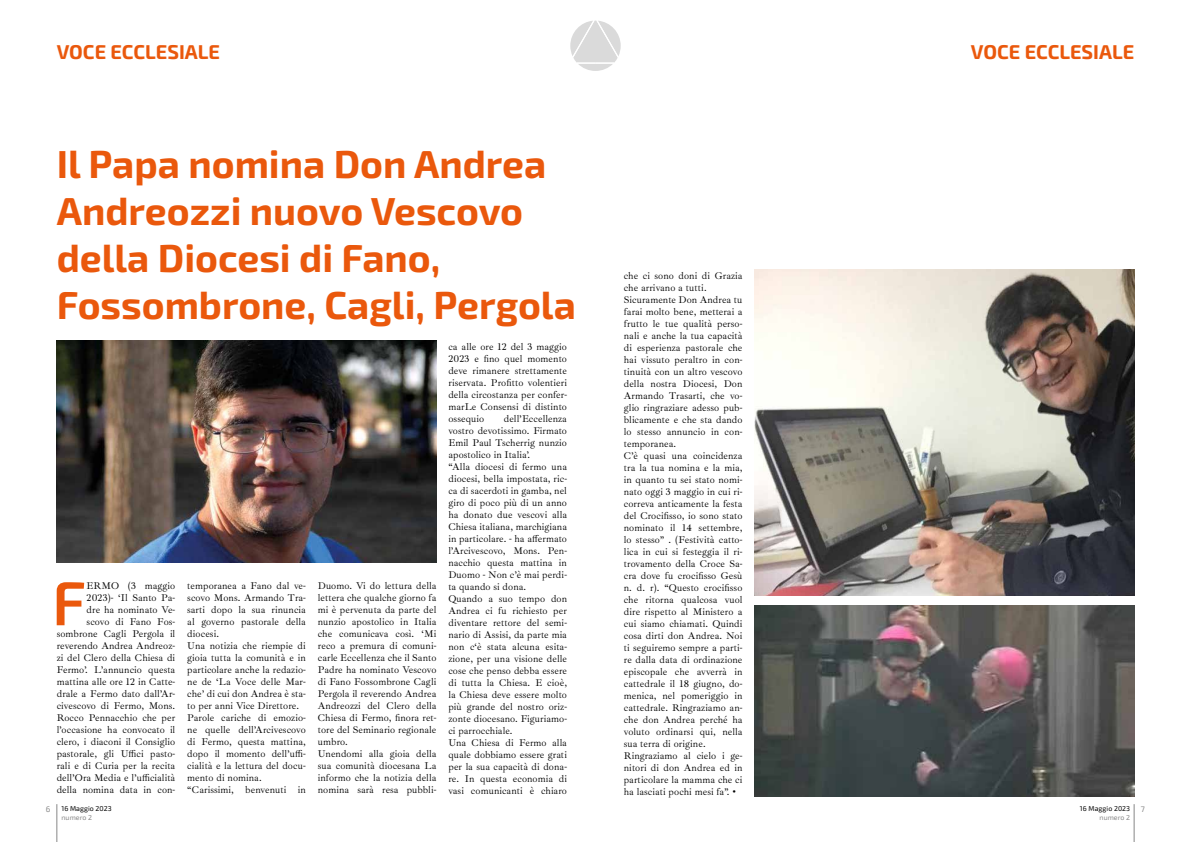
<style>
.page{position:relative;width:1191px;height:842px;background:#fff}
.page>*{position:absolute;margin:0;border:0;box-sizing:border-box;transform-origin:0 0}
.t1{font:600 62.2px "Exo 2.0";color:#ea580c}
.t2{font:700 39px/46.8px "Exo 2.0";color:#ea580c}
.t3{font:700 20px "Exo 2.0";color:#ea580c}
.t4{font:10px/12px "Ibarra Real Nova";letter-spacing:.01em;color:#000}
.t5{font:8px "Exo 2.0";color:#878787}
.t6{font:7px "Exo 2.0";letter-spacing:.01em;color:#000}
.t7{font:7px "Exo 2.0";letter-spacing:.01em;color:#878787}
</style>
<div class="page">
<svg style="left:570px;top:21px;width:50px;height:50px"></svg>
<hr style="left:57px;top:804px;width:1px;height:38px;background:#878787">
<hr style="left:1134px;top:804px;width:1px;height:38px;background:#878787">
<img style="left:57px;top:340px;width:380px;height:223px">
<img style="left:754px;top:269px;width:380px;height:326px">
<img style="left:754px;top:605px;width:380px;height:192px">
<h3 class="t3" style="left:57px;top:40px;width:165px">VOCE ECCLESIALE</h3>
<h3 class="t3" style="left:971px;top:40px;width:165px">VOCE ECCLESIALE</h3>
<h2 class="t2" style="left:57px;top:142px;width:520px">Il Papa nomina Don Andrea<br>Andreozzi nuovo Vescovo della Diocesi di Fano,<br>Fossombrone, Cagli, Pergola</h2>
<p class="t4" style="left:57px;top:580px;width:120px;text-align:right">ERMO (3 maggio<br>2023)- ‘Il Santo Pa-<br>dre ha nominato Ve-<br>scovo di Fano Fos&shy;sombrone Cagli Pergola il reverendo Andrea Andreoz&shy;zi del Clero della Chiesa di<br>Fermo’. L’annuncio questa mattina alle ore 12 in Catte&shy;drale a Fermo dato dall’Ar&shy;civescovo di Fermo, Mons.<br>Rocco Pennacchio che per l’occasione ha convocato il clero, i diaconi il Consiglio pastorale, gli Uffici pasto&shy;rali e di Curia per la recita dell’Ora Media e l’ufficialità della nomina data in con-</p>
<p class="t4" style="left:187px;top:580px;width:120px">temporanea a Fano dal ve&shy;scovo Mons. Armando Tra&shy;sarti dopo la sua rinuncia al governo pastorale della diocesi.<br>Una notizia che riempie di gioia tutta la comunità e in particolare anche la redazio&shy;ne de ‘La Voce delle Mar&shy;che’ di cui don Andrea è sta&shy;to per anni Vice Direttore.<br>Parole cariche di emozio&shy;ne quelle dell’Arcivescovo di Fermo, questa mattina, dopo il momento dell’uffi&shy;cialità e la lettura del docu&shy;mento di nomina. “Carissimi, benvenuti in</p>
<p class="t4" style="left:318px;top:580px;width:120px">Duomo. Vi do lettura della lettera che qualche giorno fa mi è pervenuta da parte del nunzio apostolico in Italia che comunicava così. ‘Mi reco a premura di comuni&shy;carle Eccellenza che il Santo<br>Padre ha nominato Vescovo di Fano Fossombrone Cagli<br>Pergola il reverendo Andrea<br>Andreozzi del Clero della<br>Chiesa di Fermo, finora ret&shy;tore del Seminario regionale umbro.<br>Unendomi alla gioia della sua comunità diocesana La informo che la notizia della nomina sarà resa pubbli-</p>
<h1 class="t1" style="left:52px;top:566px;width:35px">F</h1>
<p class="t4" style="left:448px;top:341px;width:120px;text-align:justify">ca alle ore 12 del 3 maggio 2023 e fino quel momento deve rimanere strettamente riservata. Profitto volentieri della circostanza per confer&shy;marLe Consensi di distinto ossequio</p>
<p class="t4" style="left:448px;top:413px;width:120px;text-indent:55px">dell’Eccellenza vostro devotissimo. Firmato<br>Emil Paul Tscherrig nunzio apostolico in Italia’.<br>“Alla diocesi di fermo una diocesi, bella impostata, ric&shy;ca di sacerdoti in gamba, nel giro di poco più di un anno ha donato due vescovi alla<br>Chiesa italiana, marchigiana in particolare. - ha affermato l’Arcivescovo, Mons. Pen&shy;nacchio questa mattina in<br>Duomo - Non c’è mai perdi&shy;ta quando si dona.<br>Quando a suo tempo don<br>Andrea ci fu richiesto per diventare rettore del semi&shy;nario di Assisi, da parte mia non c‘è stata alcuna esita&shy;zione, per una visione delle cose che penso debba essere di tutta la Chiesa. E cioè, la Chiesa deve essere molto più grande del nostro oriz&shy;zonte diocesano. Figuriamo&shy;ci parrocchiale.<br>Una Chiesa di Fermo alla quale dobbiamo essere grati per la sua capacità di dona&shy;re. In questa economia di vasi comunicanti è chiaro</p>
<p class="t4" style="left:624px;top:270px;width:120px">che ci sono doni di Grazia che arrivano a tutti.<br>Sicuramente Don Andrea tu farai molto bene, metterai a frutto le tue qualità perso&shy;nali e anche la tua capacità di esperienza pastorale che hai vissuto peraltro in con&shy;tinuità con un altro vescovo della nostra Diocesi, Don<br>Armando Trasarti, che vo&shy;glio ringraziare adesso pub&shy;blicamente e che sta dando lo stesso annuncio in con&shy;temporanea.<br>C’è quasi una coincidenza tra la tua nomina e la mia, in quanto tu sei stato nomi&shy;nato oggi 3 maggio in cui ri&shy;correva anticamente la festa del Crocifisso, io sono stato nominato il 14 settembre, lo stesso” . (Festività catto&shy;lica in cui si festeggia il ri&shy;trovamento della Croce Sa&shy;cra dove fu crocifisso Gesù n. d. r). “Questo crocifisso che ritorna qualcosa vuol dire rispetto al Ministero a cui siamo chiamati. Quindi cosa dirti don Andrea. Noi ti seguiremo sempre a parti&shy;re dalla data di ordinazione episcopale che avverrà in cattedrale il 18 giugno, do&shy;menica, nel pomeriggio in cattedrale. Ringraziamo an&shy;che don Andrea perché ha voluto ordinarsi qui, nella sua terra di origine.<br>Ringraziamo al cielo i ge&shy;nitori di don Andrea ed in particolare la mamma che ci ha lasciati pochi mesi fa”. •</p>
<p class="t5" style="left:46px;top:804px;width:6px">6</p>
<p class="t5" style="left:1141px;top:804px;width:6px">7</p>
<p class="t6" style="left:61px;top:805px;width:52px">16 Maggio 2023</p>
<p class="t7" style="left:61px;top:813px;width:32px">numero 2</p>
<p class="t6" style="left:1080px;top:805px;width:52px">16 Maggio 2023</p>
<p class="t7" style="left:1099px;top:813px;width:32px">numero 2</p>
</div>
